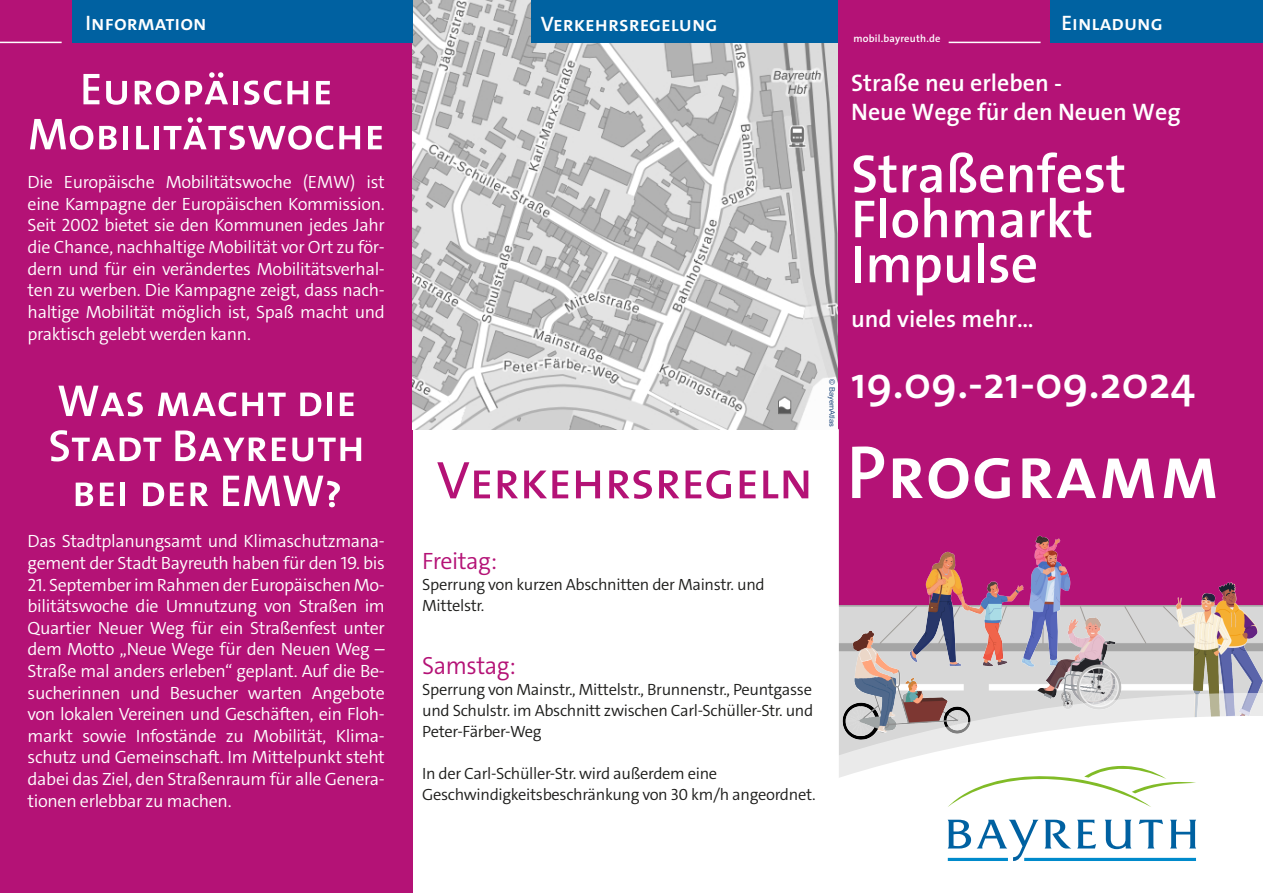
<style>
.page{position:relative;width:1263px;height:893px;background:#fff}
.page>*{position:absolute;margin:0;border:0;box-sizing:border-box;transform-origin:0 0}
.t1{font:600 54px/45px "The Sans";color:#fff}
.t2{font:600 45px "The Sans";color:#fff}
.t3{font:300 24.9px "The Sans";letter-spacing:-.02em;color:#b41276;scale:.96 1}
.t4{font:600 24px/28.8px "The Sans";color:#fff}
.t5{font:300 23.7px "The Sans";letter-spacing:-.02em;color:#b41276}
.t6{font:600 21px "The Sans";color:#fff}
.t7{font:300 17.85px/21.6px "The Sans";letter-spacing:-.02em;color:#fff;text-align:justify}
.t8{font:300 16.35px/21px "The Sans";letter-spacing:-.02em;color:#1d1d1b}
.t9{font:600 10.5px "The Sans";letter-spacing:.02em;color:#fff}
.t10{font:7.5px "Arial";color:#1f497d}
</style>
<div class="page">
<div style="left:838px;top:0;width:425px;height:893px;background:#b41276"></div>
<svg style="left:412px;top:429px;width:427px;height:464px"></svg>
<div style="left:0;top:0;width:412px;height:893px;background:#b41276"></div>
<img style="left:838px;top:536px;width:425px;height:146px">
<svg style="left:838px;top:682px;width:425px;height:23px;background:#c7c6c9"></svg>
<svg style="left:838px;top:705px;width:425px;height:188px;background:#f5f4f4"></svg>
<svg style="left:947px;top:760px;width:249px;height:47px;background:#f5f9ef"></svg>
<svg style="left:1170px;top:820px;width:26px;height:28px"></svg>
<svg style="left:1077px;top:820px;width:19px;height:28px"></svg>
<svg style="left:1139px;top:820px;width:24px;height:28px"></svg>
<svg style="left:1105px;top:820px;width:26px;height:29px"></svg>
<hr style="left:1024px;top:858px;width:172px;height:3px;background:#008acb">
<svg style="left:947px;top:820px;width:124px;height:41px;background:#b1d1e5"></svg>
<hr style="left:0;top:42px;width:62px;height:1px;background:#fff">
<svg style="left:437px;top:462px;width:53px;height:36px"></svg>
<svg style="left:498px;top:470px;width:20px;height:28px"></svg>
<svg style="left:524px;top:471px;width:44px;height:27px"></svg>
<svg style="left:576px;top:471px;width:24px;height:27px"></svg>
<svg style="left:609px;top:470px;width:43px;height:29px"></svg>
<svg style="left:659px;top:470px;width:20px;height:28px"></svg>
<svg style="left:685px;top:470px;width:46px;height:29px"></svg>
<svg style="left:740px;top:471px;width:16px;height:27px"></svg>
<svg style="left:763px;top:471px;width:45px;height:27px"></svg>
<svg style="left:83px;top:74px;width:16px;height:30px"></svg>
<svg style="left:106px;top:81px;width:21px;height:24px"></svg>
<svg style="left:135px;top:81px;width:44px;height:24px"></svg>
<svg style="left:185px;top:72px;width:43px;height:32px"></svg>
<div style="left:233px;top:81px;width:5px;height:23px;background:#fff"></div>
<svg style="left:244px;top:81px;width:64px;height:24px"></svg>
<svg style="left:316px;top:81px;width:14px;height:23px"></svg>
<svg style="left:30px;top:119px;width:63px;height:31px"></svg>
<svg style="left:99px;top:126px;width:18px;height:23px"></svg>
<div style="left:123px;top:126px;width:5px;height:23px;background:#fff"></div>
<svg style="left:136px;top:126px;width:13px;height:23px"></svg>
<div style="left:154px;top:126px;width:5px;height:23px;background:#fff"></div>
<svg style="left:164px;top:117px;width:169px;height:33px"></svg>
<svg style="left:339px;top:126px;width:21px;height:23px"></svg>
<svg style="left:368px;top:126px;width:14px;height:23px"></svg>
<svg style="left:852px;top:446px;width:32px;height:52px"></svg>
<svg style="left:893px;top:458px;width:75px;height:41px"></svg>
<svg style="left:975px;top:458px;width:35px;height:41px"></svg>
<svg style="left:1022px;top:458px;width:74px;height:40px"></svg>
<svg style="left:1102px;top:459px;width:52px;height:39px"></svg>
<svg style="left:1164px;top:459px;width:51px;height:39px"></svg>
<img style="left:412px;top:0;width:426px;height:430px">
<div style="left:72px;top:0;width:340px;height:43px;background:#0061a1"></div>
<div style="left:531px;top:0;width:307px;height:43px;background:#0062a1"></div>
<div style="left:1050px;top:0;width:213px;height:43px;background:#0062a1"></div>
<hr style="left:949px;top:42px;width:91px;height:1px;background:#fff">
<svg style="left:58px;top:386px;width:85px;height:30px"></svg>
<svg style="left:158px;top:392px;width:78px;height:24px"></svg>
<svg style="left:242px;top:393px;width:44px;height:23px"></svg>
<svg style="left:300px;top:393px;width:21px;height:23px"></svg>
<div style="left:327px;top:393px;width:5px;height:23px;background:#fff"></div>
<svg style="left:340px;top:393px;width:14px;height:23px"></svg>
<svg style="left:50px;top:430px;width:111px;height:31px"></svg>
<svg style="left:175px;top:430px;width:91px;height:31px"></svg>
<svg style="left:272px;top:438px;width:14px;height:23px"></svg>
<svg style="left:292px;top:438px;width:69px;height:23px"></svg>
<svg style="left:76px;top:483px;width:17px;height:23px"></svg>
<svg style="left:100px;top:483px;width:14px;height:23px"></svg>
<div style="left:120px;top:483px;width:5px;height:23px;background:#fff"></div>
<svg style="left:143px;top:483px;width:21px;height:23px"></svg>
<svg style="left:170px;top:483px;width:14px;height:23px"></svg>
<svg style="left:190px;top:482px;width:18px;height:24px"></svg>
<svg style="left:223px;top:476px;width:117px;height:31px"></svg>
<p class="t6" style="left:85px;top:15px;width:123px">INFORMATION</p>
<p class="t6" style="left:541px;top:15px;width:178px">VERKEHRSREGELUNG</p>
<p class="t6" style="left:1061px;top:15px;width:103px">EINLADUNG</p>
<p class="t9" style="left:853px;top:35px;width:89px">mobil.bayreuth.de</p>
<p class="t7" style="left:28px;top:173px;width:359px">Die Europäische Mobilitätswoche (EMW) ist eine Kampagne der Europäischen Kommission.<br>Seit 2002 bietet sie den Kommunen jedes Jahr die Chance, nachhaltige Mobilität vor Ort zu för&shy;dern und für ein verändertes Mobilitätsverhal&shy;ten zu werben. Die Kampagne zeigt, dass nach&shy;haltige Mobilität möglich ist, Spaß macht und praktisch gelebt werden kann.</p>
<h3 class="t4" style="left:851px;top:70px;width:331px">Straße neu erleben -<br>Neue Wege für den Neuen Weg</h3>
<h1 class="t1" style="left:851px;top:154px;width:277px">Straßenfest<br>Flohmarkt<br>Impulse</h1>
<h3 class="t4" style="left:851px;top:306px;width:184px">und vieles mehr…</h3>
<p class="t10" style="left:835px;top:379px;width:50px;rotate:90deg">© BayernAtlas</p>
<h2 class="t2" style="left:851px;top:362px;width:345px">19.09.-21-09.2024</h2>
<p class="t7" style="left:28px;top:532px;width:359px">Das Stadtplanungsamt und Klimaschutzmana&shy;gement der Stadt Bayreuth haben für den 19. bis</p>
<p class="t7" style="left:28px;top:575px;width:359px">21. September im Rahmen der Europäischen Mo&shy;bilitätswoche die Umnutzung von Straßen im Quartier Neuer Weg für ein Straßenfest unter dem Motto „Neue Wege für den Neuen Weg – Straße mal anders erleben“ geplant. Auf die Be&shy;sucherinnen und Besucher warten Angebote von lokalen Vereinen und Geschäften, ein Floh&shy;markt sowie Infostände zu Mobilität, Klima&shy;schutz und Gemeinschaft. Im Mittelpunkt steht dabei das Ziel, den Straßenraum für alle Genera&shy;tionen erlebbar zu machen.</p>
<h3 class="t5" style="left:422px;top:551px;width:77px">Freitag:</h3>
<p class="t8" style="left:422px;top:575px;width:344px">Sperrung von kurzen Abschnitten der Mainstr. und<br>Mittelstr.</p>
<h3 class="t3" style="left:422px;top:655px;width:99px">Samstag:</h3>
<p class="t8" style="left:422px;top:680px;width:393px;text-align:justify">Sperrung von Mainstr., Mittelstr., Brunnenstr., Peuntgasse und Schulstr. im Abschnitt zwischen Carl-Schüller-Str. und Peter-Färber-Weg</p>
<p class="t8" style="left:422px;top:764px;width:395px">In der Carl-Schüller-Str. wird außerdem eine<br>Geschwindigkeitsbeschränkung von 30 km/h angeordnet.</p>
</div>
